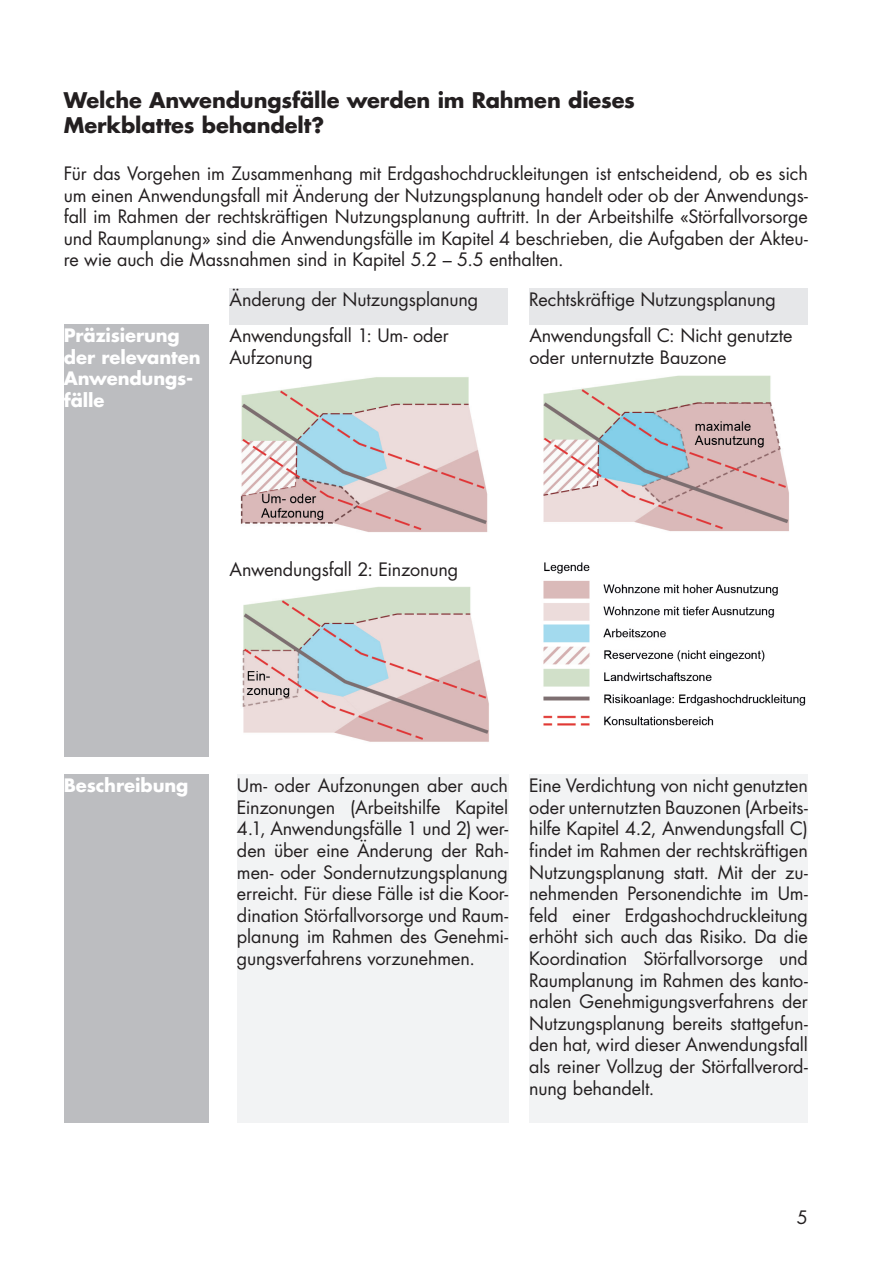
<style>
.page{position:relative;width:893px;height:1263px;background:#fff}
.page>*{position:absolute;margin:0;border:0;box-sizing:border-box;transform-origin:0 0}
.t1{font:700 21px/25.2px "Futura Luzern";letter-spacing:-.005em;color:#231f20}
.t2{font:18px/21.6px "Futura Luzern";letter-spacing:-.01em;color:#231f20;text-align:justify}
.t3{font:700 18px/21.6px "Futura Luzern";letter-spacing:-.005em;color:#fff}
</style>
<div class="page">
<div style="left:64px;top:324px;width:144px;height:432px;background:#bcbdc0"></div>
<div style="left:230px;top:288px;width:278px;height:36px;background:#e6e7e9"></div>
<div style="left:529px;top:288px;width:279px;height:36px;background:#e6e7e9"></div>
<img style="left:240px;top:377px;width:248px;height:155px">
<img style="left:242px;top:587px;width:247px;height:155px">
<img style="left:543px;top:375px;width:246px;height:157px">
<img style="left:543px;top:562px;width:263px;height:164px">
<div style="left:64px;top:774px;width:144px;height:349px;background:#bcbdc0"></div>
<div style="left:237px;top:774px;width:271px;height:349px;background:#f2f3f4"></div>
<div style="left:529px;top:774px;width:279px;height:349px;background:#f2f3f4"></div>
<p class="t1" style="left:64px;top:87px;width:573px">Welche Anwendungsfälle werden im Rahmen dieses<br>Merkblattes behandelt?</p>
<p class="t2" style="left:64px;top:163px;width:746px">Für das Vorgehen im Zusammenhang mit Erdgashochdruckleitungen ist entscheidend, ob es sich um einen Anwendungsfall mit Änderung der Nutzungsplanung handelt oder ob der Anwendungs&shy;fall im Rahmen der rechtskräftigen Nutzungsplanung auftritt. In der Arbeitshilfe «Störfallvorsorge und Raumplanung» sind die Anwendungsfälle im Kapitel 4 beschrieben, die Aufgaben der Akteu&shy;re wie auch die Massnahmen sind in Kapitel 5.2 – 5.5 enthalten.</p>
<p class="t3" style="left:64px;top:324px;width:138px">Präzisierung der relevanten<br>Anwendungs&shy;fälle</p>
<p class="t2" style="left:230px;top:289px;width:250px">Änderung der Nutzungsplanung</p>
<p class="t2" style="left:529px;top:289px;width:248px">Rechtskräftige Nutzungsplanung</p>
<p class="t2" style="left:229px;top:325px;width:221px">Anwendungsfall 1: Um- oder<br>Aufzonung</p>
<p class="t2" style="left:529px;top:325px;width:265px">Anwendungsfall C: Nicht genutzte oder unternutzte Bauzone</p>
<p class="t2" style="left:230px;top:559px;width:230px">Anwendungsfall 2: Einzonung</p>
<p class="t3" style="left:64px;top:774px;width:126px">Beschreibung</p>
<p class="t2" style="left:237px;top:775px;width:273px">Um- oder Aufzonungen aber auch Einzonungen (Arbeitshilfe Kapitel 4.1, Anwendungsfälle 1 und 2) wer&shy;den über eine Änderung der Rah&shy;men- oder Sondernutzungsplanung erreicht. Für diese Fälle ist die Koor&shy;dination Störfallvorsorge und Raum&shy;planung im Rahmen des Genehmi&shy;gungsverfahrens vorzunehmen.</p>
<p class="t2" style="left:529px;top:775px;width:280px">Eine Verdichtung von nicht genutzten oder unternutzten Bauzonen (Arbeits&shy;hilfe Kapitel 4.2, Anwendungsfall C) findet im Rahmen der rechtskräftigen Nutzungsplanung statt. Mit der zu&shy;nehmenden Personendichte im Um&shy;feld einer Erdgashochdruckleitung erhöht sich auch das Risiko. Da die Koordination Störfallvorsorge und Raumplanung im Rahmen des kanto&shy;nalen Genehmigungsverfahrens der Nutzungsplanung bereits stattgefun&shy;den hat, wird dieser Anwendungsfall als reiner Vollzug der Störfallverord&shy;nung behandelt.</p>
<p class="t2" style="left:797px;top:1207px;width:13px">5</p>
</div>
